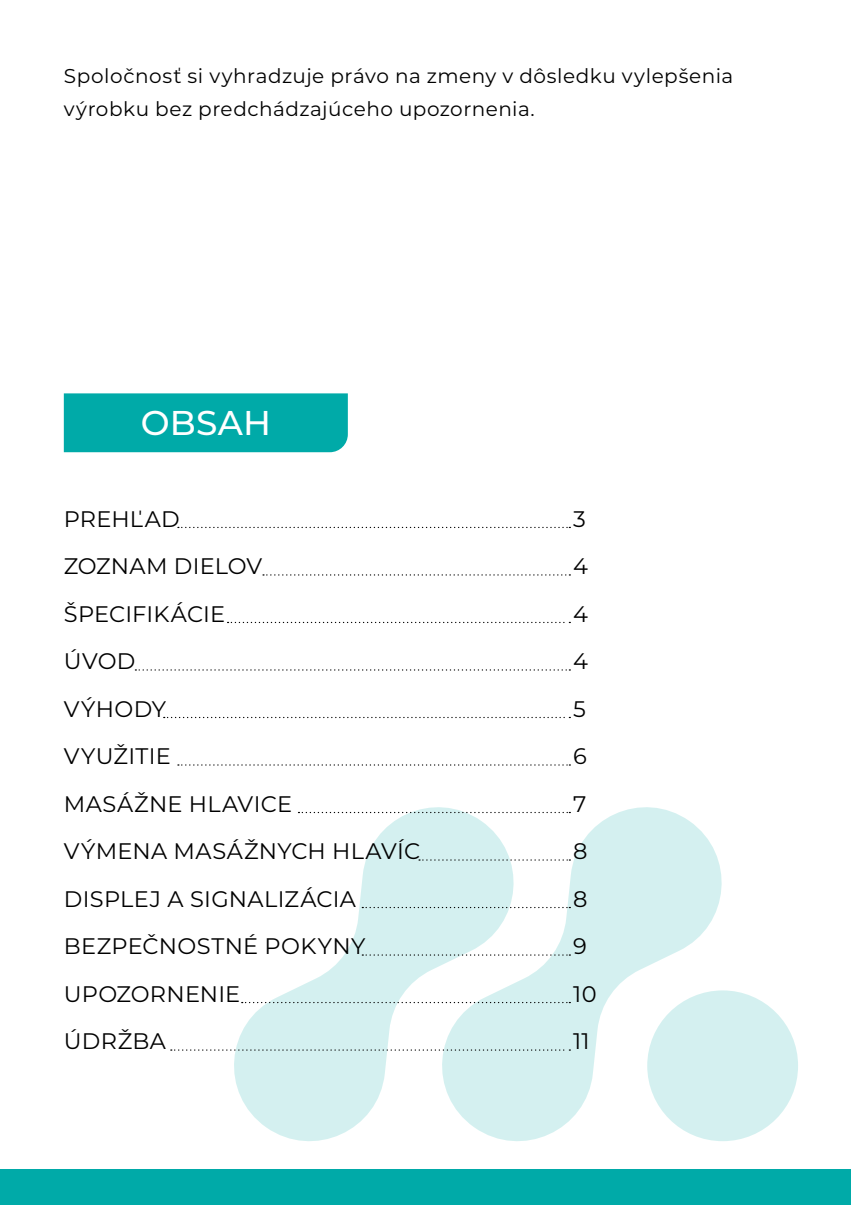
<style>
.page{position:relative;width:851px;height:1205px;background:#fff}
.page>*{position:absolute;margin:0;border:0;box-sizing:border-box;transform-origin:0 0}
.t1{font:500 34.25px "Montserrat";letter-spacing:.005em;color:#fff}
.t2{font:22.5px "Montserrat";letter-spacing:.015em;color:#000}
.t3{font:20px/32.5px "Montserrat";letter-spacing:.025em;color:#000}
</style>
<div class="page">
<div style="left:0;top:1169px;width:850px;height:36px;background:#00aaa8"></div>
<div style="left:64px;top:393px;width:284px;height:59px;background:#00aaa8"></div>
<svg style="left:219px;top:808px;width:208px;height:333px"></svg>
<div style="left:647px;top:990px;width:151px;height:151px;background:#d4f0f0;border-radius:50%"></div>
<svg style="left:427px;top:807px;width:309px;height:334px;fill:#d4f0f0"></svg>
<svg style="left:178px;top:527px;width:392px;height:1px"></svg>
<svg style="left:263px;top:574px;width:307px;height:1px"></svg>
<svg style="left:227px;top:622px;width:343px;height:1px"></svg>
<svg style="left:135px;top:669px;width:435px;height:1px"></svg>
<svg style="left:164px;top:717px;width:406px;height:1px"></svg>
<svg style="left:178px;top:764px;width:392px;height:1px"></svg>
<svg style="left:298px;top:812px;width:272px;height:1px"></svg>
<svg style="left:419px;top:859px;width:151px;height:1px"></svg>
<svg style="left:362px;top:907px;width:208px;height:1px"></svg>
<svg style="left:362px;top:954px;width:208px;height:1px"></svg>
<svg style="left:242px;top:1002px;width:328px;height:1px"></svg>
<svg style="left:171px;top:1049px;width:399px;height:1px"></svg>
<p class="t3" style="left:64px;top:59px;width:671px">Spoločnosť si vyhradzuje právo na zmeny v dôsledku vylepšenia výrobku bez predchádzajúceho upozornenia.</p>
<h1 class="t1" style="left:141px;top:398px;width:132px">OBSAH</h1>
<p class="t2" style="left:64px;top:503px;width:117px">PREHĽAD</p>
<p class="t2" style="left:573px;top:503px;width:14px">3</p>
<p class="t2" style="left:64px;top:551px;width:200px">ZOZNAM DIELOV</p>
<p class="t2" style="left:573px;top:551px;width:16px">4</p>
<p class="t2" style="left:64px;top:598px;width:163px">ŠPECIFIKÁCIE</p>
<p class="t2" style="left:573px;top:598px;width:16px">4</p>
<p class="t2" style="left:64px;top:646px;width:73px">ÚVOD</p>
<p class="t2" style="left:573px;top:646px;width:16px">4</p>
<p class="t2" style="left:64px;top:693px;width:104px">VÝHODY</p>
<p class="t2" style="left:573px;top:693px;width:14px">5</p>
<p class="t2" style="left:64px;top:741px;width:108px">VYUŽITIE</p>
<p class="t2" style="left:573px;top:741px;width:15px">6</p>
<p class="t2" style="left:64px;top:788px;width:230px">MASÁŽNE HLAVICE</p>
<p class="t2" style="left:573px;top:788px;width:15px">7</p>
<p class="t2" style="left:64px;top:836px;width:358px">VÝMENA MASÁŽNYCH HLAVÍC</p>
<p class="t2" style="left:573px;top:836px;width:16px">8</p>
<p class="t2" style="left:64px;top:883px;width:294px">DISPLEJ A SIGNALIZÁCIA</p>
<p class="t2" style="left:573px;top:883px;width:16px">8</p>
<p class="t2" style="left:64px;top:931px;width:303px">BEZPEČNOSTNÉ POKYNY</p>
<p class="t2" style="left:573px;top:931px;width:15px">9</p>
<p class="t2" style="left:64px;top:978px;width:178px">UPOZORNENIE</p>
<p class="t2" style="left:573px;top:978px;width:25px">10</p>
<p class="t2" style="left:64px;top:1026px;width:104px">ÚDRŽBA</p>
<p class="t2" style="left:573px;top:1026px;width:18px">11</p>
</div>
